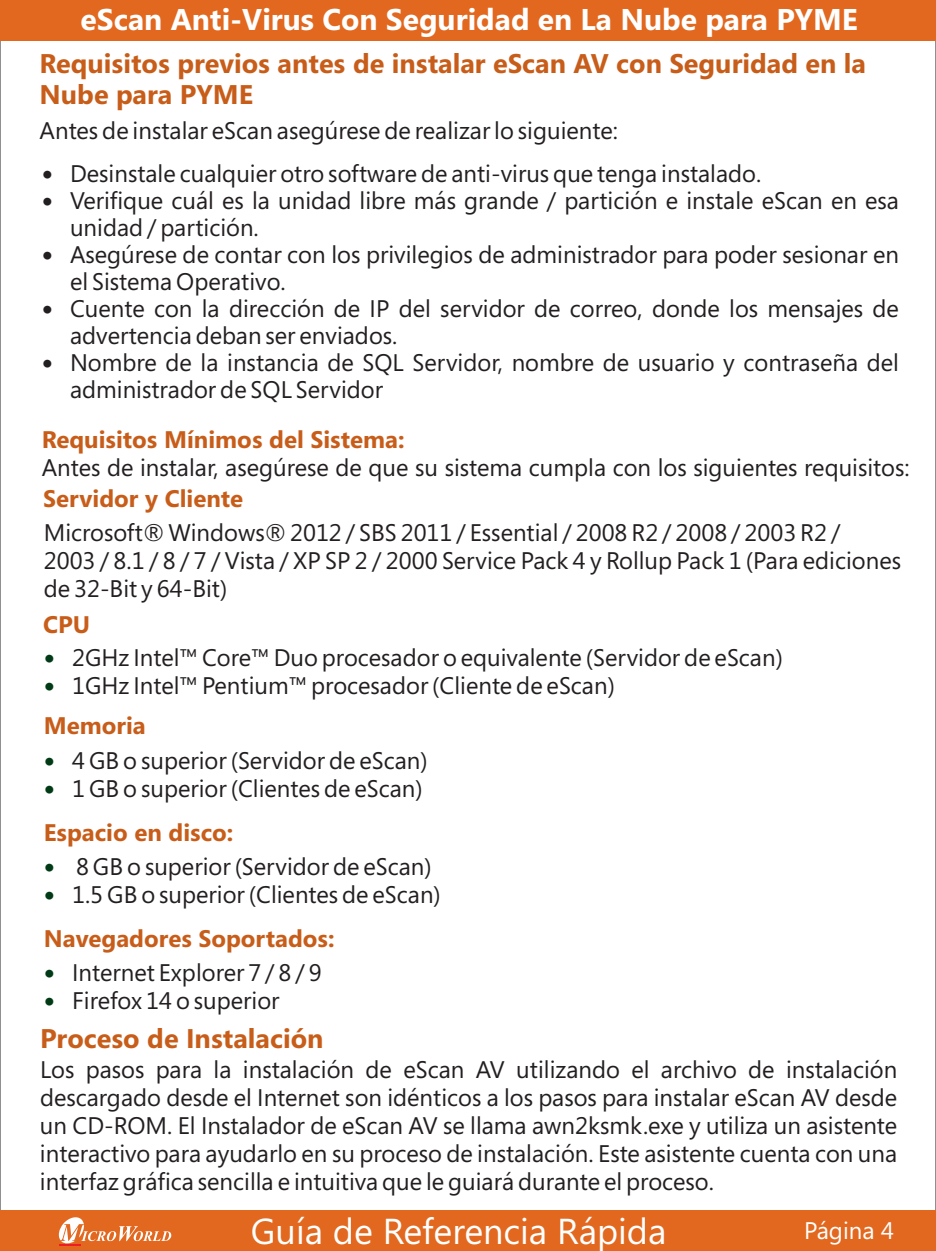
<style>
.page{position:relative;width:936px;height:1251px;background:#fff}
.page>*{position:absolute;margin:0;border:0;box-sizing:border-box;transform-origin:0 0}
.t1{font:36px "Segoe UI";color:#fff}
.t2{font:700 30px "Segoe UI";color:#fff}
.t3{font:700 27px/31.5px "Segoe";color:#c85d1a}
.t4{font:24px/27.9px "Segoe";color:#231f20}
.t5{font:700 24px "Segoe";color:#c85d1a}
.t6{font:24px "Segoe UI";color:#fff}
</style>
<div class="page">
<div style="left:0;top:0;width:935px;height:41px;background:#e2681f"></div>
<div style="left:0;top:1209px;width:935px;height:41px;background:#e2681f"></div>
<svg style="left:58px;top:1217px;width:113px;height:28px"></svg>
<p class="t2" style="left:81px;top:8px;width:778px">eScan Anti-Virus Con Seguridad en La Nube para PYME</p>
<p class="t3" style="left:40px;top:50px;width:828px">Requisitos previos antes de instalar eScan AV con Seguridad en la<br>Nube para PYME</p>
<p class="t4" style="left:40px;top:119px;width:580px">Antes de instalar eScan asegúrese de realizar lo siguiente:</p>
<p class="t4" style="left:70px;top:162px;width:830px;line-height:27px">Desinstale cualquier otro software de anti-virus que tenga instalado.<br>Verifique cuál es la unidad libre más grande / partición e instale eScan en esa unidad / partición.<br>Asegúrese de contar con los privilegios de administrador para poder sesionar en el Sistema Operativo.<br>Cuente con la dirección de IP del servidor de correo, donde los mensajes de advertencia deban ser enviados.<br>Nombre de la instancia de SQL Servidor, nombre de usuario y contraseña del administrador de SQL Servidor</p>
<p class="t5" style="left:42px;top:429px;width:364px">Requisitos Mínimos del Sistema:</p>
<p class="t4" style="left:42px;top:455px;width:869px">Antes de instalar, asegúrese de que su sistema cumpla con los siguientes requisitos:</p>
<p class="t5" style="left:43px;top:489px;width:201px">Servidor y Cliente</p>
<p class="t4" style="left:44px;top:520px;width:858px">Microsoft® Windows® 2012 / SBS 2011 / Essential / 2008 R2 / 2008 / 2003 R2 /<br>2003 / 8.1 / 8 / 7 / Vista / XP SP 2 / 2000 Service Pack 4 y Rollup Pack 1 (Para ediciones de 32-Bit y 64-Bit)</p>
<p class="t5" style="left:43px;top:614px;width:49px">CPU</p>
<p class="t4" style="left:72px;top:645px;width:712px">2GHz Intel™ Core™ Duo procesador o equivalente (Servidor de eScan)<br>1GHz Intel™ Pentium™ procesador (Cliente de eScan)</p>
<p class="t5" style="left:44px;top:715px;width:103px">Memoria</p>
<p class="t4" style="left:72px;top:748px;width:357px">4 GB o superior (Servidor de eScan)<br>1 GB o superior (Clientes de eScan)</p>
<p class="t5" style="left:44px;top:823px;width:191px">Espacio en disco:</p>
<p class="t4" style="left:72px;top:854px;width:370px">8 GB o superior (Servidor de eScan)<br>1.5 GB o superior (Clientes de eScan)</p>
<p class="t5" style="left:44px;top:928px;width:292px">Navegadores Soportados:</p>
<p class="t4" style="left:72px;top:960px;width:251px">Internet Explorer 7 / 8 / 9<br>Firefox 14 o superior</p>
<p class="t3" style="left:40px;top:1024px;width:285px">Proceso de Instalación</p>
<p class="t4" style="left:40px;top:1057px;width:858px;text-align:justify">Los pasos para la instalación de eScan AV utilizando el archivo de instalación descargado desde el Internet son idénticos a los pasos para instalar eScan AV desde un CD-ROM. El Instalador de eScan AV se llama awn2ksmk.exe y utiliza un asistente interactivo para ayudarlo en su proceso de instalación. Este asistente cuenta con una interfaz gráfica sencilla e intuitiva que le guiará durante el proceso.</p>
<h1 class="t1" style="left:251px;top:1217px;width:417px">Guía de Referencia Rápida</h1>
<p class="t6" style="left:804px;top:1220px;width:92px">Página 4</p>
</div>
